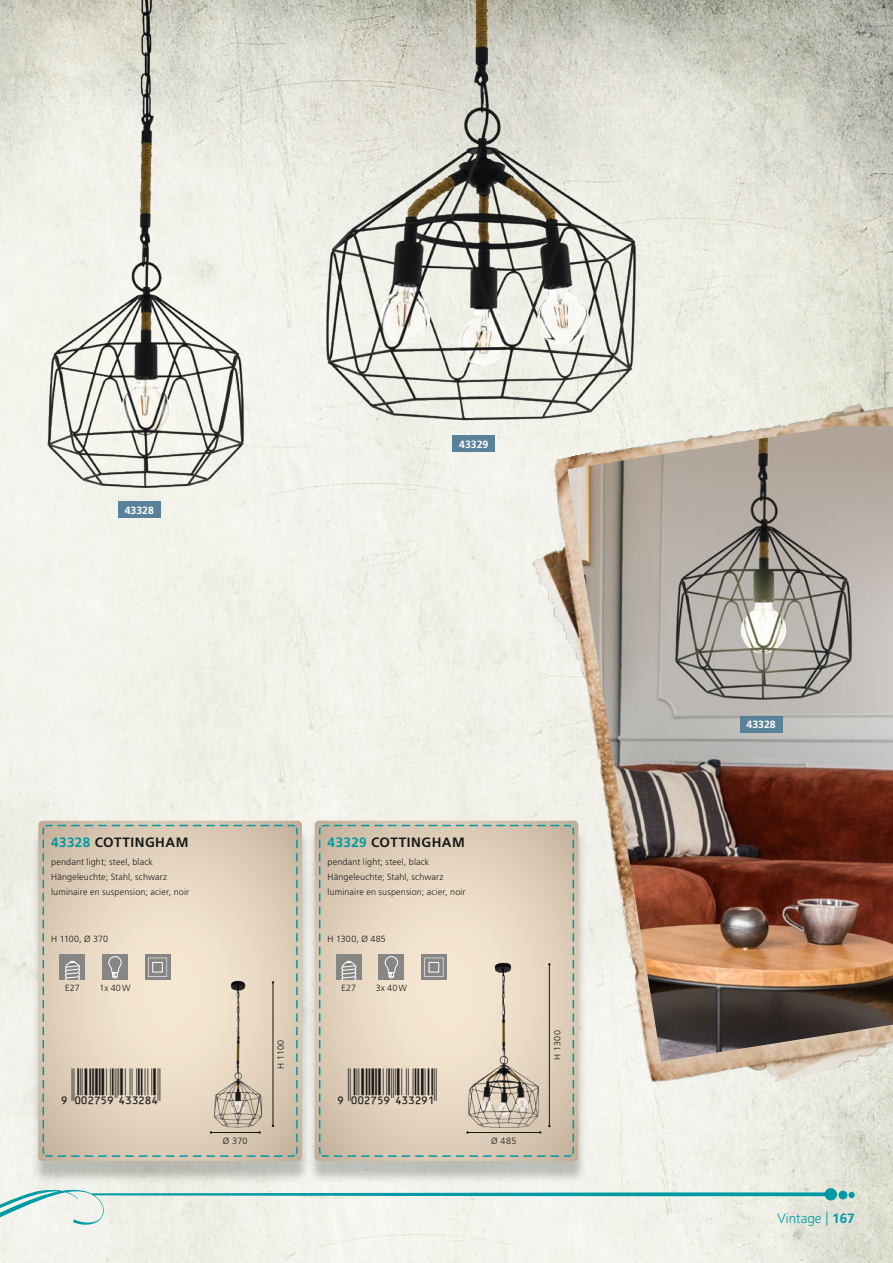
<style>
.page{position:relative;width:893px;height:1263px;background:#fff}
.page>*{position:absolute;margin:0;border:0;box-sizing:border-box;transform-origin:0 0}
.t1{font:36px "Ean Bwr P36 Tt";color:#191918}
.t2{font:700 13.5px "Frutiger";letter-spacing:.035em;color:#191918}
.t3{font:300 13.5px "Frutiger";color:#009aa4}
.t4{font:700 10.5px "Frutiger";color:#fff}
.t5{font:300 9px/15px "Frutiger";letter-spacing:.015em;color:#191918}
.s1{color:#009aa4}
.s2{font-weight:700}
</style>
<div class="page">
<img style="left:0;top:0;width:893px;height:1263px">
<img style="left:13px;top:0;width:233px;height:502px">
<img style="left:304px;top:0;width:347px;height:436px">
<img style="left:512px;top:385px;width:381px;height:724px">
<img style="left:567px;top:426px;width:326px;height:635px">
<div style="left:839px;top:1190px;width:8px;height:9px;background:#009aa4;border-radius:50%"></div>
<div style="left:848px;top:1192px;width:7px;height:6px;background:#009aa4;border-radius:50%"></div>
<svg style="left:0;top:1188px;width:837px;height:40px"></svg>
<div style="left:31px;top:827px;width:280px;height:357px;background:#191918;opacity:.25"></div>
<svg style="left:38px;top:821px;width:264px;height:340px;background:#d0bfaa"></svg>
<svg style="left:42px;top:824px;width:256px;height:333px;background:#ded0bb"></svg>
<div style="left:60px;top:954px;width:25px;height:26px;background:#868685"></div>
<svg style="left:65px;top:961px;width:15px;height:19px"></svg>
<div style="left:102px;top:954px;width:26px;height:26px;background:#868685"></div>
<svg style="left:108px;top:956px;width:14px;height:22px"></svg>
<div style="left:145px;top:954px;width:25px;height:26px;background:#868685"></div>
<svg style="left:148px;top:958px;width:19px;height:19px"></svg>
<div style="left:152px;top:962px;width:11px;height:10px;border:1px solid #fff"></div>
<div style="left:307px;top:827px;width:281px;height:357px;background:#191918;opacity:.25"></div>
<svg style="left:315px;top:821px;width:263px;height:340px;background:#d0beaa"></svg>
<svg style="left:318px;top:824px;width:257px;height:333px;background:#dcceb9"></svg>
<div style="left:336px;top:954px;width:26px;height:26px;background:#868685"></div>
<svg style="left:341px;top:961px;width:15px;height:19px"></svg>
<div style="left:379px;top:954px;width:25px;height:26px;background:#868685"></div>
<svg style="left:385px;top:956px;width:13px;height:22px"></svg>
<hr style="left:211px;top:1132px;width:49px;height:1px;background:#191918">
<img style="left:150px;top:967px;width:175px;height:162px">
<hr style="left:273px;top:982px;width:1px;height:144px;background:#191918">
<img style="left:405px;top:947px;width:136px;height:186px">
<hr style="left:549px;top:964px;width:1px;height:162px;background:#191918">
<div style="left:118px;top:502px;width:43px;height:16px;background:#59829a"></div>
<div style="left:453px;top:436px;width:42px;height:16px;background:#59829a"></div>
<div style="left:740px;top:716px;width:42px;height:16px;background:#59829a"></div>
<p class="t4" style="left:459px;top:438px;width:31px">43329</p>
<p class="t4" style="left:125px;top:504px;width:31px">43328</p>
<p class="t4" style="left:747px;top:718px;width:31px">43328</p>
<h2 class="t2" style="left:51px;top:834px;width:139px"><span class="s1">43328</span> COTTINGHAM</h2>
<h2 class="t2" style="left:328px;top:834px;width:139px"><span class="s1">43329</span> COTTINGHAM</h2>
<p class="t5" style="left:51px;top:854px;width:140px">pendant light; steel, black<br>Hängeleuchte; Stahl, schwarz luminaire en suspension; acier, noir</p>
<p class="t5" style="left:51px;top:932px;width:59px">H 1100, Ø 370</p>
<p class="t5" style="left:328px;top:854px;width:140px">pendant light; steel, black<br>Hängeleuchte; Stahl, schwarz luminaire en suspension; acier, noir</p>
<p class="t5" style="left:328px;top:932px;width:60px">H 1300, Ø 485</p>
<p class="t5" style="left:65px;top:980px;width:16px">E27</p>
<p class="t5" style="left:99px;top:980px;width:33px">1x 40W</p>
<p class="t5" style="left:342px;top:980px;width:16px">E27</p>
<p class="t5" style="left:376px;top:980px;width:33px">3x 40W</p>
<h1 class="t1" style="left:51px;top:1068px;width:111px">,!0AC7F9-EDDCIE!</h1>
<p class="t5" style="left:273px;top:1068px;width:30px;rotate:-90deg">H 1100</p>
<h1 class="t1" style="left:328px;top:1068px;width:111px">,!0AC7F9-EDDCJB!</h1>
<p class="t5" style="left:550px;top:1060px;width:31px;rotate:-90deg">H 1300</p>
<p class="t5" style="left:223px;top:1133px;width:26px">Ø 370</p>
<p class="t5" style="left:491px;top:1133px;width:27px">Ø 485</p>
<h2 class="t3" style="left:777px;top:1211px;width:79px">Vintage | <span class="s2">167</span></h2>
</div>
